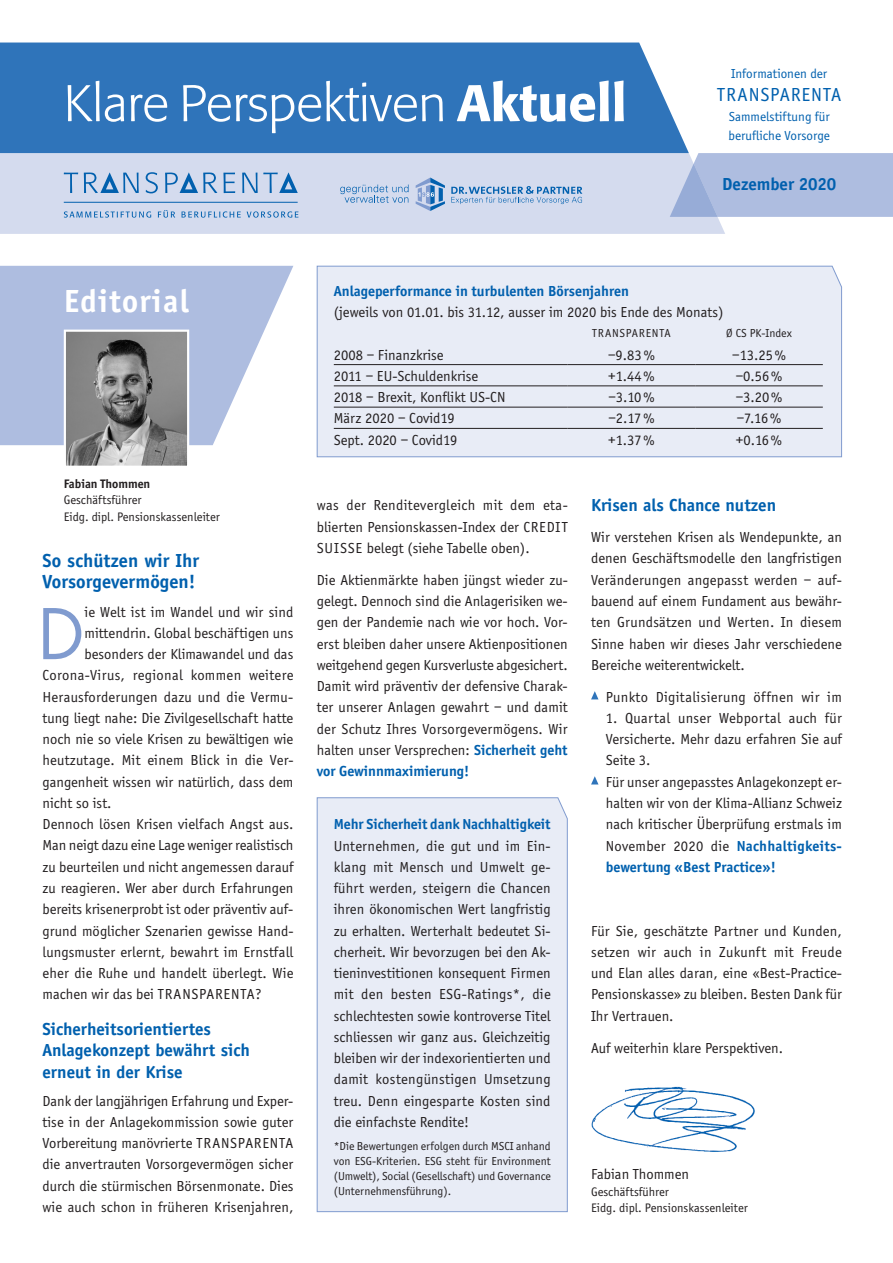
<style>
.page{position:relative;width:893px;height:1263px;background:#fff}
.page>*{position:absolute;margin:0;border:0;box-sizing:border-box;transform-origin:0 0}
.t1{font:67.8px "Futura";color:#809bcf}
.t2{font:300 51px "Formata";color:#fff}
.t3{font:700 33px "Officina Sans";letter-spacing:.04em;color:#fff}
.t4{font:700 19.5px/21px "Officina Sans";letter-spacing:.005em;color:#0160ae}
.t5{font:19.5px "Officina Sans";letter-spacing:.045em;color:#0160ae}
.t6{font:700 18px/21.3px "Officina Sans";color:#0160ae}
.t7{font:15px/21.3px "Officina Sans";color:#231f20;text-align:justify}
.t8{font:700 15px "Officina Sans";color:#0160ae}
.t9{font:15px "Officina Sans";letter-spacing:.02em;color:#231f20}
.t10{font:13.5px/19.5px "Officina Sans";color:#0160ae}
.t11{font:12.75px/16.5px "Officina Sans";color:#231f20}
.t12{font:700 12.75px "Officina Sans";color:#231f20}
.t13{font:12px/15px "Officina Sans";color:#231f20;text-align:justify}
.t14{font:12px "Officina Sans";letter-spacing:.065em;color:#231f20}
.s1{font-weight:500}
.s2{font-weight:700;color:#0160ae}
</style>
<div class="page">
<div style="left:0;top:153px;width:725px;height:81px;background:#d4dbee"></div>
<svg style="left:670px;top:153px;width:223px;height:64px;background:#aebde0"></svg>
<div style="left:0;top:43px;width:689px;height:110px;background:#2f74ba"></div>
<svg style="left:64px;top:211px;width:87px;height:7px"></svg>
<svg style="left:158px;top:210px;width:17px;height:8px"></svg>
<svg style="left:181px;top:211px;width:60px;height:7px"></svg>
<svg style="left:247px;top:211px;width:51px;height:7px"></svg>
<svg style="left:64px;top:173px;width:14px;height:20px"></svg>
<svg style="left:84px;top:172px;width:55px;height:21px"></svg>
<svg style="left:146px;top:172px;width:12px;height:21px"></svg>
<svg style="left:165px;top:172px;width:52px;height:21px"></svg>
<svg style="left:223px;top:173px;width:12px;height:20px"></svg>
<svg style="left:242px;top:172px;width:56px;height:21px"></svg>
<hr style="left:64px;top:202px;width:234px;height:1px;background:#0160ae">
<svg style="left:0;top:266px;width:293px;height:179px;fill:#aebde0"></svg>
<img style="left:67px;top:333px;width:119px;height:132px">
<div style="left:64px;top:330px;width:125px;height:138px;border:2px solid #fff"></div>
<img style="left:591px;top:1086px;width:164px;height:66px">
<div style="left:316px;top:265px;width:526px;height:192px;background:#e8ecf6"></div>
<hr style="left:334px;top:364px;width:234px;height:1px;background:#231f20">
<hr style="left:568px;top:364px;width:127px;height:1px;background:#231f20">
<hr style="left:695px;top:364px;width:128px;height:1px;background:#231f20">
<hr style="left:334px;top:386px;width:234px;height:1px;background:#231f20">
<hr style="left:568px;top:386px;width:127px;height:1px;background:#231f20">
<hr style="left:695px;top:386px;width:128px;height:1px;background:#231f20">
<hr style="left:334px;top:407px;width:234px;height:1px;background:#231f20">
<hr style="left:568px;top:407px;width:127px;height:1px;background:#231f20">
<hr style="left:695px;top:407px;width:128px;height:1px;background:#231f20">
<hr style="left:334px;top:428px;width:234px;height:1px;background:#231f20">
<hr style="left:568px;top:428px;width:127px;height:1px;background:#231f20">
<hr style="left:695px;top:428px;width:128px;height:1px;background:#231f20">
<div style="left:316px;top:797px;width:252px;height:415px;background:#e8ecf6"></div>
<svg style="left:591px;top:691px;width:7px;height:8px"></svg>
<svg style="left:591px;top:776px;width:7px;height:8px"></svg>
<svg style="left:416px;top:178px;width:29px;height:33px"></svg>
<svg style="left:451px;top:186px;width:131px;height:18px;background:#a0bcde"></svg>
<svg style="left:340px;top:185px;width:69px;height:18px"></svg>
<h2 class="t2" style="left:64px;top:73px;width:564px">Klare Perspektiven <span class="s1">Aktuell</span></h2>
<p class="t10" style="left:731px;top:64px;width:98px">Informationen der</p>
<h3 class="t5" style="left:717px;top:84px;width:126px">TRANSPARENTA</h3>
<p class="t10" style="left:728px;top:107px;width:103px">Sammelstiftung für berufliche Vorsorge</p>
<p class="t6" style="left:722px;top:174px;width:116px">Dezember 2020</p>
<h3 class="t3" style="left:64px;top:281px;width:126px">Editorial</h3>
<p class="t12" style="left:64px;top:476px;width:88px">Fabian Thommen</p>
<p class="t11" style="left:64px;top:492px;width:158px">Geschäftsführer<br>Eidg. dipl. Pensionskassenleiter</p>
<h3 class="t4" style="left:43px;top:550px;width:158px">So schützen wir Ihr<br>Vorsorgevermögen!</h3>
<h1 class="t1" style="left:38px;top:587px;width:47px">D</h1>
<p class="t7" style="left:84px;top:601px;width:210px">ie Welt ist im Wandel und wir sind</p>
<p class="t7" style="left:84px;top:622px;width:210px">mittendrin. Global beschäftigen uns</p>
<p class="t7" style="left:84px;top:644px;width:210px">besonders der Klimawandel und das</p>
<p class="t9" style="left:43px;top:667px;width:252px">Corona-Virus, regional kommen weitere</p>
<p class="t7" style="left:43px;top:686px;width:252px">Herausforderungen dazu und die Vermu-</p>
<p class="t7" style="left:43px;top:707px;width:252px">tung liegt nahe: Die Zivilgesellschaft hatte</p>
<p class="t7" style="left:43px;top:729px;width:252px">noch nie so viele Krisen zu bewältigen wie</p>
<p class="t7" style="left:43px;top:750px;width:253px">heutzutage. Mit einem Blick in die Ver-</p>
<p class="t7" style="left:43px;top:771px;width:252px">gangenheit wissen wir natürlich, dass dem</p>
<p class="t7" style="left:43px;top:792px;width:71px">nicht so ist.</p>
<p class="t7" style="left:43px;top:814px;width:252px">Dennoch lösen Krisen vielfach Angst aus.</p>
<p class="t7" style="left:43px;top:835px;width:253px">Man neigt dazu eine Lage weniger realistisch</p>
<p class="t7" style="left:43px;top:856px;width:252px">zu beurteilen und nicht angemessen darauf</p>
<p class="t7" style="left:43px;top:877px;width:252px">zu reagieren. Wer aber durch Erfahrungen</p>
<p class="t7" style="left:43px;top:899px;width:252px">bereits krisenerprobt ist oder präventiv auf-</p>
<p class="t7" style="left:43px;top:920px;width:253px">grund möglicher Szenarien gewisse Hand-</p>
<p class="t7" style="left:43px;top:941px;width:252px">lungsmuster erlernt, bewahrt im Ernstfall</p>
<p class="t7" style="left:43px;top:962px;width:252px">eher die Ruhe und handelt überlegt. Wie</p>
<p class="t7" style="left:43px;top:984px;width:220px">machen wir das bei TRANSPARENTA?</p>
<p class="t6" style="left:43px;top:1018px;width:209px">Sicherheitsorientiertes<br>Anlagekonzept bewährt sich erneut in der Krise</p>
<p class="t7" style="left:43px;top:1090px;width:253px">Dank der langjährigen Erfahrung und Exper&shy;tise in der Anlagekommission sowie guter Vorbereitung manövrierte TRANSPARENTA die anvertrauten Vorsorgevermögen sicher durch die stürmischen Börsenmonate. Dies wie auch schon in früheren Krisenjahren,</p>
<p class="t8" style="left:334px;top:282px;width:297px">Anlageperformance in turbulenten Börsenjahren</p>
<p class="t7" style="left:334px;top:301px;width:391px">(jeweils von 01.01. bis 31.12, ausser im 2020 bis Ende des Monats)</p>
<p class="t14" style="left:592px;top:327px;width:80px">TRANSPARENTA</p>
<p class="t13" style="left:726px;top:326px;width:67px">Ø CS PK-Index</p>
<p class="t7" style="left:334px;top:344px;width:111px">2008 – Finanzkrise</p>
<p class="t7" style="left:608px;top:344px;width:48px">–9.83%</p>
<p class="t7" style="left:732px;top:344px;width:55px">–13.25%</p>
<p class="t7" style="left:334px;top:365px;width:146px">2011 – EU-Schuldenkrise</p>
<p class="t7" style="left:608px;top:365px;width:48px">+1.44%</p>
<p class="t7" style="left:736px;top:365px;width:48px">–0.56%</p>
<p class="t7" style="left:334px;top:387px;width:173px">2018 – Brexit, Konflikt US-CN</p>
<p class="t7" style="left:608px;top:387px;width:48px">–3.10%</p>
<p class="t7" style="left:736px;top:387px;width:48px">–3.20%</p>
<p class="t7" style="left:334px;top:408px;width:122px">März 2020 – Covid19</p>
<p class="t7" style="left:608px;top:408px;width:48px">–2.17%</p>
<p class="t7" style="left:737px;top:408px;width:46px">–7.16%</p>
<p class="t7" style="left:334px;top:429px;width:125px">Sept. 2020 – Covid19</p>
<p class="t7" style="left:608px;top:429px;width:48px">+1.37%</p>
<p class="t7" style="left:736px;top:429px;width:48px">+0.16%</p>
<p class="t7" style="left:317px;top:495px;width:252px">was der Renditevergleich mit dem eta&shy;blierten Pensionskassen-Index der CREDIT SUISSE belegt (siehe Tabelle oben).</p>
<p class="t7" style="left:317px;top:569px;width:252px">Die Aktienmärkte haben jüngst wieder zu&shy;gelegt. Dennoch sind die Anlagerisiken we&shy;gen der Pandemie nach wie vor hoch. Vor&shy;erst bleiben daher unsere Aktienpositionen weitgehend gegen Kursverluste abgesichert.<br>Damit wird präventiv der defensive Charak&shy;ter unserer Anlagen gewahrt – und damit der Schutz Ihres Vorsorgevermögens. Wir halten unser Versprechen: <span class="s2">Sicherheit geht vor Gewinnmaximierung!</span></p>
<p class="t8" style="left:334px;top:815px;width:218px">Mehr Sicherheit dank Nachhaltigkeit</p>
<p class="t7" style="left:334px;top:835px;width:218px">Unternehmen, die gut und im Ein&shy;klang mit Mensch und Umwelt ge&shy;führt werden, steigern die Chancen ihren ökonomischen Wert langfristig zu erhalten. Werterhalt bedeutet Si&shy;cherheit. Wir bevorzugen bei den Ak&shy;tieninvestitionen konsequent Firmen mit den besten ESG-Ratings*, die schlechtesten sowie kontroverse Titel schliessen wir ganz aus. Gleichzeitig bleiben wir der indexorientierten und damit kostengünstigen Umsetzung treu. Denn eingesparte Kosten sind die einfachste Rendite!</p>
<p class="t13" style="left:334px;top:1139px;width:218px">*Die Bewertungen erfolgen durch MSCI anhand von ESG-Kriterien. ESG steht für Environment (Umwelt), Social (Gesellschaft) und Governance (Unternehmensführung).</p>
<p class="t6" style="left:591px;top:494px;width:187px">Krisen als Chance nutzen</p>
<p class="t7" style="left:591px;top:527px;width:252px">Wir verstehen Krisen als Wendepunkte, an denen Geschäftsmodelle den langfristigen Veränderungen angepasst werden – auf&shy;bauend auf einem Fundament aus bewähr&shy;ten Grundsätzen und Werten. In diesem Sinne haben wir dieses Jahr verschiedene Bereiche weiterentwickelt.</p>
<p class="t9" style="left:606px;top:688px;width:237px">Punkto Digitalisierung öffnen wir im</p>
<p class="t7" style="left:606px;top:707px;width:237px;text-align:left">1. Quartal unser Webportal auch für Versicherte. Mehr dazu erfahren Sie auf Seite 3.<br>Für unser angepasstes Anlagekonzept er&shy;halten wir von der Klima-Allianz Schweiz nach kritischer Überprüfung erstmals im November 2020 die <span class="s2">Nachhaltigkeits&shy;bewertung «Best Practice»!</span></p>
<p class="t7" style="left:591px;top:920px;width:252px">Für Sie, geschätzte Partner und Kunden, setzen wir auch in Zukunft mit Freude und Elan alles daran, eine «Best-Practice-Pensionskasse» zu bleiben. Besten Dank für Ihr Vertrauen.</p>
<p class="t7" style="left:591px;top:1037px;width:194px">Auf weiterhin klare Perspektiven.</p>
<p class="t7" style="left:591px;top:1163px;width:100px">Fabian Thommen</p>
<p class="t11" style="left:591px;top:1183px;width:158px">Geschäftsführer<br>Eidg. dipl. Pensionskassenleiter</p>
</div>
